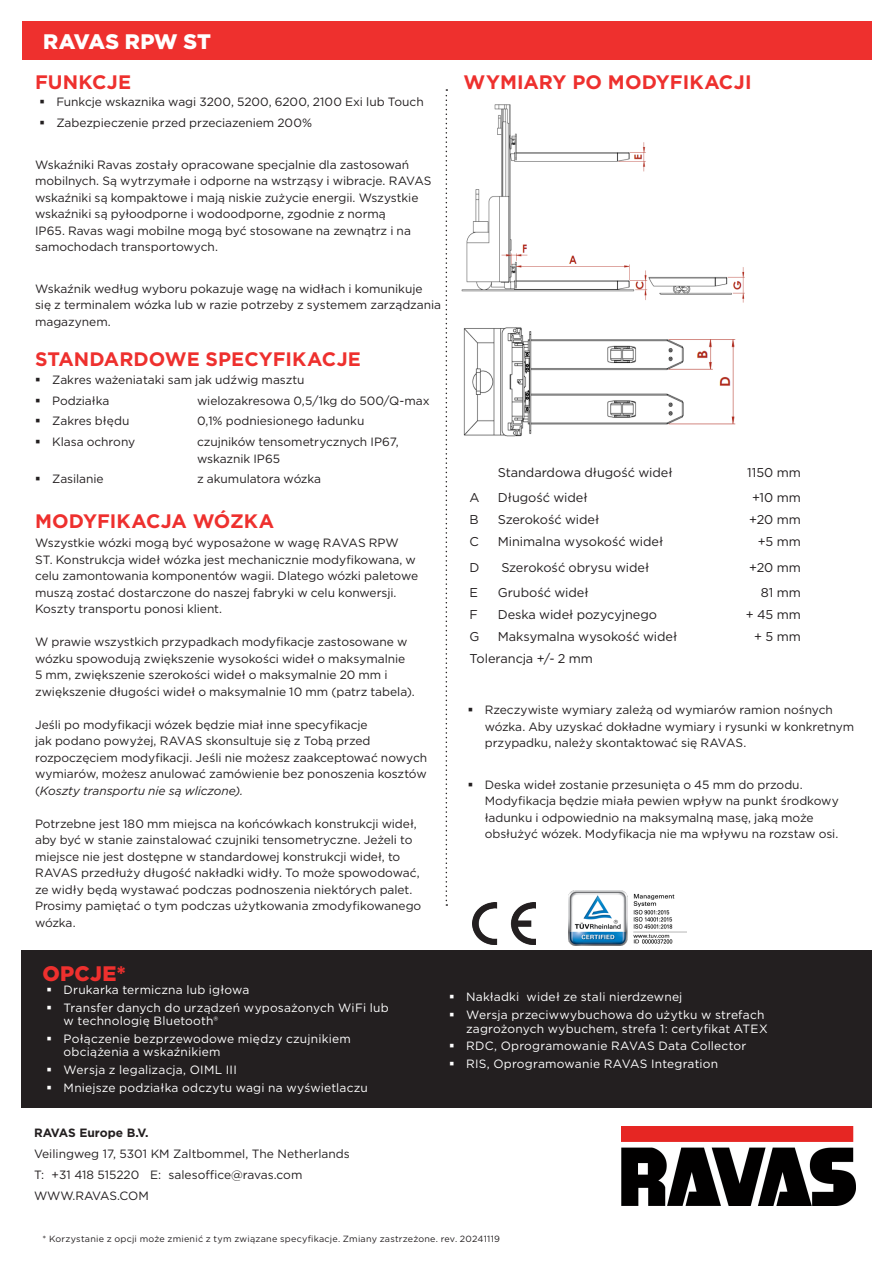
<style>
.page{position:relative;width:893px;height:1263px;background:#fff}
.page>*{position:absolute;margin:0;border:0;box-sizing:border-box;transform-origin:0 0}
.t1{font:900 21px "Gotham";color:#fff}
.kop_wit{font:900 21px "Gotham";letter-spacing:.015em;color:#ee302e}
.tussenkop{font:700 19.5px "Gotham";letter-spacing:.005em;color:#ee302e}
.plat{font:700 19.5px "Gotham";letter-spacing:.005em;color:#ee302e}
.plat-2{font:12.75px "Gotham";letter-spacing:-.005em;color:#231f20}
.plat-3{font:12px/16.5px "Gotham";letter-spacing:-.005em;color:#231f20}
.t2{font:12px/13.5px "Gotham";letter-spacing:.015em;color:#fff}
.t3{font:700 12px "Gotham";color:#231f20}
.opties_wit{font:9px "Gotham";letter-spacing:.025em;color:#231f20}
.s1{font-style:italic}
.s2{color:#fff}
</style>
<div class="page">
<div style="left:22px;top:21px;width:849px;height:39px;background:#ee302e"></div>
<div style="left:21px;top:950px;width:851px;height:158px;background:#231f20"></div>
<svg style="left:446px;top:89px;width:1px;height:817px"></svg>
<img style="left:569px;top:891px;width:118px;height:54px">
<img style="left:472px;top:902px;width:64px;height:42px">
<img style="left:622px;top:1127px;width:233px;height:79px">
<img style="left:461px;top:104px;width:284px;height:333px">
<p class="t1" style="left:43px;top:27px;width:170px">RAVAS RPW ST</p>
<p class="tussenkop" style="left:35px;top:69px;width:98px">FUNKCJE</p>
<p class="tussenkop" style="left:463px;top:69px;width:290px">WYMIARY PO MODYFIKACJI</p>
<p class="plat-3" style="left:56px;top:94px;width:369px">Funkcje wskaznika wagi 3200, 5200, 6200, 2100 Exi lub Touch</p>
<p class="plat-3" style="left:56px;top:114px;width:257px">Zabezpieczenie przed przeciazeniem 200%</p>
<p class="plat-3" style="left:35px;top:156px;width:398px">Wskaźniki Ravas zostały opracowane specjalnie dla zastosowań mobilnych. Są wytrzymałe i odporne na wstrząsy i wibracje. RAVAS wskaźniki są kompaktowe i mają niskie zużycie energii. Wszystkie wskaźniki są pyłoodporne i wodoodporne, zgodnie z normą<br>IP65. Ravas wagi mobilne mogą być stosowane na zewnątrz i na samochodach transportowych.</p>
<p class="plat-3" style="left:35px;top:280px;width:408px">Wskaźnik według wyboru pokazuje wagę na widłach i komunikuje się z terminalem wózka lub w razie potrzeby z systemem zarządzania magazynem.</p>
<p class="tussenkop" style="left:35px;top:347px;width:327px">STANDARDOWE SPECYFIKACJE</p>
<p class="plat-3" style="left:52px;top:371px;width:254px">Zakres ważeniataki sam jak udźwig masztu</p>
<p class="plat-3" style="left:52px;top:392px;width:59px">Podziałka</p>
<p class="plat-3" style="left:197px;top:392px;width:234px">wielozakresowa 0,5/1kg do 500/Q-max</p>
<p class="plat-3" style="left:52px;top:413px;width:79px">Zakres błędu</p>
<p class="plat-3" style="left:197px;top:413px;width:169px">0,1% podniesionego ładunku</p>
<p class="plat-3" style="left:52px;top:433px;width:85px">Klasa ochrony</p>
<p class="plat-3" style="left:197px;top:433px;width:203px">czujników tensometrycznych IP67, wskaznik IP65</p>
<p class="plat-3" style="left:52px;top:471px;width:53px">Zasilanie</p>
<p class="plat-3" style="left:197px;top:471px;width:125px">z akumulatora wózka</p>
<p class="plat" style="left:35px;top:508px;width:241px">MODYFIKACJA WÓZKA</p>
<p class="plat-3" style="left:35px;top:534px;width:385px">Wszystkie wózki mogą być wyposażone w wagę RAVAS RPW ST. Konstrukcja wideł wózka jest mechanicznie modyfikowana, w celu zamontowania komponentów wagii. Dlatego wózki paletowe muszą zostać dostarczone do naszej fabryki w celu konwersji.<br>Koszty transportu ponosi klient.</p>
<p class="plat-3" style="left:35px;top:633px;width:381px">W prawie wszystkich przypadkach modyfikacje zastosowane w wózku spowodują zwiększenie wysokości wideł o maksymalnie 5 mm, zwiększenie szerokości wideł o maksymalnie 20 mm i zwiększenie długości wideł o maksymalnie 10 mm (patrz tabela).</p>
<p class="plat-3" style="left:35px;top:716px;width:394px">Jeśli po modyfikacji wózek będzie miał inne specyfikacje<br>jak podano powyżej, RAVAS skonsultuje się z Tobą przed rozpoczęciem modyfikacji. Jeśli nie możesz zaakceptować nowych wymiarów, możesz anulować zamówienie bez ponoszenia kosztów (<span class="s1">Koszty transportu nie są wliczone).</span></p>
<p class="plat-3" style="left:35px;top:815px;width:388px">Potrzebne jest 180 mm miejsca na końcówkach konstrukcji wideł, aby być w stanie zainstalować czujniki tensometryczne. Jeżeli to miejsce nie jest dostępne w standardowej konstrukcji wideł, to RAVAS przedłuży długość nakładki widły. To może spowodować, ze widły będą wystawać podczas podnoszenia niektórych palet.<br>Prosimy pamiętać o tym podczas użytkowania zmodyfikowanego wózka.</p>
<p class="kop_wit" style="left:43px;top:958px;width:85px">OPCJE*</p>
<p class="t2" style="left:64px;top:982px;width:187px">Drukarka termiczna lub igłowa</p>
<p class="t2" style="left:64px;top:1000px;width:327px">Transfer danych do urządzeń wyposażonych WiFi lub w technologię Bluetooth®</p>
<p class="t2" style="left:64px;top:1031px;width:289px">Połączenie bezprzewodowe między czujnikiem obciążenia a wskaźnikiem</p>
<p class="t2" style="left:64px;top:1063px;width:175px">Wersja z legalizacja, OIML III</p>
<p class="t2" style="left:64px;top:1080px;width:306px">Mniejsze podziałka odczytu wagi na wyświetlaczu</p>
<p class="t3" style="left:34px;top:1124px;width:116px">RAVAS Europe B.V.</p>
<p class="plat-3" style="left:34px;top:1145px;width:317px">Veilingweg 17, 5301 KM Zaltbommel, The Netherlands</p>
<p class="plat-3" style="left:34px;top:1166px;width:270px">T: +31 418 515220 E: salesoffice@ravas.com</p>
<p class="plat-3" style="left:34px;top:1187px;width:116px">WWW.RAVAS.COM</p>
<p class="plat-2" style="left:498px;top:464px;width:176px">Standardowa długość wideł</p>
<p class="plat-2" style="left:747px;top:464px;width:55px">1150 mm</p>
<p class="plat-2" style="left:469px;top:489px;width:12px">A</p>
<p class="plat-2" style="left:498px;top:489px;width:91px">Długość wideł</p>
<p class="plat-2" style="left:752px;top:489px;width:50px">+10 mm</p>
<p class="plat-2" style="left:469px;top:511px;width:11px">B</p>
<p class="plat-2" style="left:498px;top:511px;width:103px">Szerokość wideł</p>
<p class="plat-2" style="left:749px;top:511px;width:53px">+20 mm</p>
<p class="plat-2" style="left:469px;top:534px;width:11px">C</p>
<p class="plat-2" style="left:498px;top:534px;width:167px">Minimalna wysokość wideł</p>
<p class="plat-2" style="left:758px;top:534px;width:45px">+5 mm</p>
<p class="plat-2" style="left:469px;top:559px;width:11px">D</p>
<p class="plat-2" style="left:501px;top:559px;width:150px">Szerokość obrysu wideł</p>
<p class="plat-2" style="left:749px;top:559px;width:53px">+20 mm</p>
<p class="plat-2" style="left:469px;top:584px;width:10px">E</p>
<p class="plat-2" style="left:498px;top:584px;width:92px">Grubość wideł</p>
<p class="plat-2" style="left:761px;top:584px;width:42px">81 mm</p>
<p class="plat-2" style="left:469px;top:606px;width:10px">F</p>
<p class="plat-2" style="left:498px;top:606px;width:161px">Deska wideł pozycyjnego</p>
<p class="plat-2" style="left:746px;top:606px;width:57px">+ 45 mm</p>
<p class="plat-2" style="left:469px;top:628px;width:11px">G</p>
<p class="plat-2" style="left:498px;top:628px;width:181px">Maksymalna wysokość wideł</p>
<p class="plat-2" style="left:754px;top:628px;width:48px">+ 5 mm</p>
<p class="plat-2" style="left:469px;top:651px;width:125px">Tolerancja +/- 2 mm</p>
<p class="plat-3" style="left:485px;top:701px;width:371px">Rzeczywiste wymiary zależą od wymiarów ramion nośnych wózka. Aby uzyskać dokładne wymiary i rysunki w konkretnym przypadku, należy skontaktować się RAVAS.</p>
<p class="plat-3" style="left:485px;top:776px;width:356px">Deska wideł zostanie przesunięta o 45 mm do przodu.<br>Modyfikacja będzie miała pewien wpływ na punkt środkowy ładunku i odpowiednio na maksymalną masę, jaką może obsłużyć wózek. Modyfikacja nie ma wpływu na rozstaw osi.</p>
<p class="t2" style="left:466px;top:990px;width:218px">Nakładki wideł ze stali nierdzewnej</p>
<p class="t2" style="left:466px;top:1008px;width:303px">Wersja przeciwwybuchowa do użytku w strefach zagrożonych wybuchem, strefa 1: certyfikat ATEX</p>
<p class="t2" style="left:466px;top:1039px;width:282px">RDC, Oprogramowanie RAVAS Data Collector</p>
<p class="t2" style="left:466px;top:1057px;width:254px">RIS, Oprogramowanie RAVAS Integration</p>
<p class="opties_wit" style="left:43px;top:1233px;width:459px">* Korzystanie z opcji może zmienić z tym związane specyfikacje. <span class="s2">Zmiany zastrzeżone. rev. 20241119</span></p>
</div>
